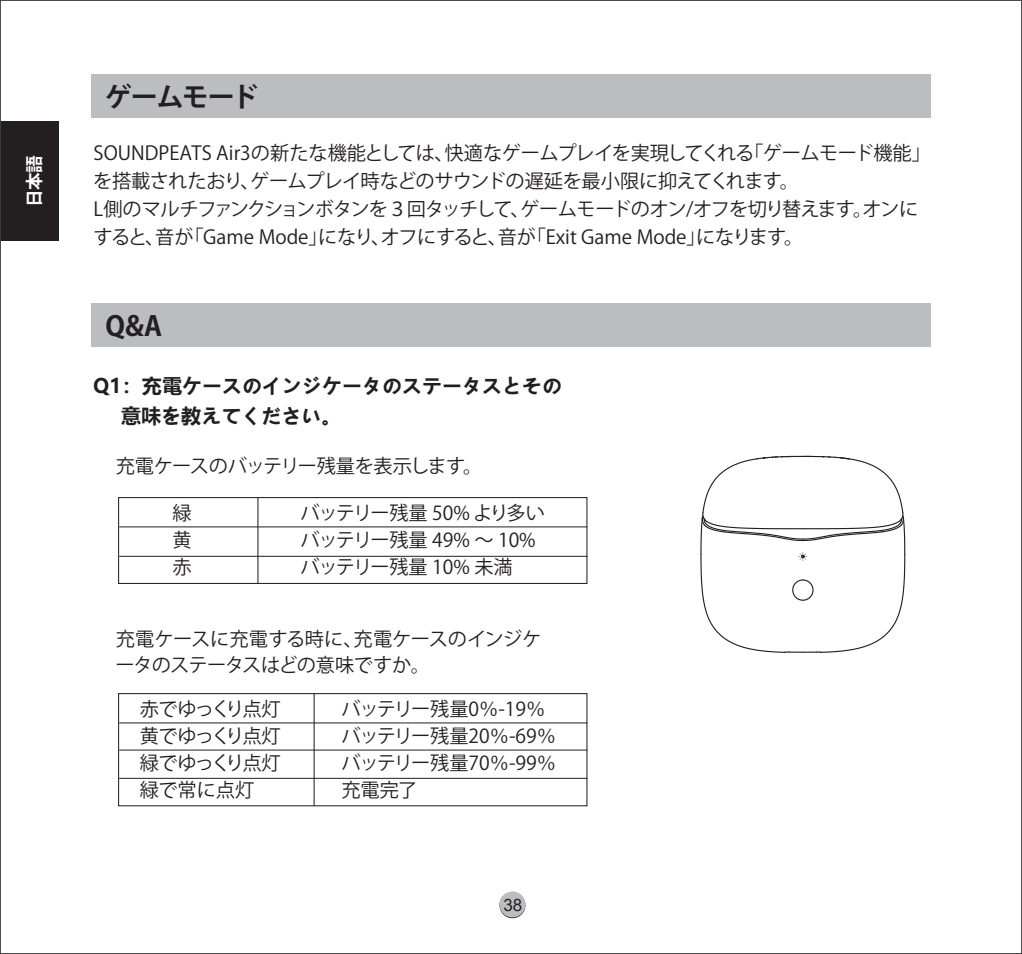
<style>
.page{position:relative;width:1022px;height:954px;background:#fff}
.page>*{position:absolute;margin:0;border:0;box-sizing:border-box;transform-origin:0 0}
.t1{font:700 27.2px "Koz Go Pr 6 N";letter-spacing:-.05em;color:#231f20}
.t2{font:700 20px/30px "Microsoft Ya Hei";color:#231f20}
.t3{font:19.2px/26.8px "Koz Go Pr 6 N";letter-spacing:-.025em;color:#231f20}
.t4{font:19.2px/26.8px "Koz Go Pr 6 N";letter-spacing:-.05em;color:#231f20}
.t5{font:700 17.6px "Koz Go Pr 6 N";color:#fff}
.t6{font:17.2px "Arial";color:#231f20}
</style>
<div class="page">
<div style="left:91px;top:303px;width:839px;height:43px;background:#bcbdc0"></div>
<div style="left:0;top:121px;width:58px;height:119px;background:#231f20"></div>
<hr style="left:119px;top:749px;width:468px;height:1px;background:#231f20">
<hr style="left:119px;top:777px;width:468px;height:1px;background:#231f20">
<hr style="left:119px;top:722px;width:468px;height:1px;background:#231f20">
<div style="left:118px;top:693px;width:469px;height:113px;border:1px solid #231f20"></div>
<hr style="left:313px;top:693px;width:2px;height:112px;background:#231f20">
<hr style="left:119px;top:555px;width:468px;height:2px;background:#231f20">
<hr style="left:119px;top:526px;width:468px;height:1px;background:#231f20">
<div style="left:118px;top:497px;width:469px;height:87px;border:1px solid #231f20"></div>
<hr style="left:257px;top:497px;width:1px;height:86px;background:#231f20">
<svg style="left:700px;top:455px;width:205px;height:198px"></svg>
<div style="left:91px;top:74px;width:839px;height:44px;background:#bcbdc0"></div>
<svg style="left:499px;top:892px;width:26px;height:26px"></svg>
<div style="left:499px;top:891px;width:26px;height:26px;background:#bcbdc0;border-radius:50%"></div>
<p class="t5" style="left:25px;top:207px;width:54px;rotate:-90deg">日本語</p>
<h1 class="t1" style="left:104px;top:82px;width:155px">ゲームモード</h1>
<p class="t3" style="left:93px;top:140px;width:838px;line-height:28px">SOUNDPEATS Air3の新たな機能としては、快適なゲームプレイを実現してくれる「ゲームモード機能」を搭載されたおり、ゲームプレイ時などのサウンドの遅延を最小限に抑えてくれます。<br>L側のマルチファンクションボタンを３回タッチして、ゲームモードのオン/オフを切り替えます。オンにすると、音が「Game Mode」になり、オフにすると、音が「Exit Game Mode」になります。</p>
<h1 class="t1" style="left:105px;top:311px;width:58px">Q&amp;A</h1>
<p class="t2" style="left:121px;top:370px;width:442px;text-indent:-28px">Q1：充電ケースのインジケータのステータスとその意味を教えてください。</p>
<p class="t3" style="left:116px;top:453px;width:368px">充電ケースのバッテリー残量を表示します。</p>
<p class="t3" style="left:172px;top:500px;width:21px;text-align:justify">緑黄赤</p>
<p class="t4" style="left:300px;top:500px;width:246px">バッテリー残量 50% より多いバッテリー残量 49% ～ 10%バッテリー残量 10% 未満</p>
<p class="t3" style="left:116px;top:625px;width:427px">充電ケースに充電する時に、充電ケースのインジケータのステータスはどの意味ですか。</p>
<p class="t3" style="left:140px;top:696px;width:142px;text-align:justify">赤でゆっくり点灯黄でゆっくり点灯緑でゆっくり点灯緑で常に点灯</p>
<p class="t3" style="left:341px;top:696px;width:216px">バッテリー残量0％-19％バッテリー残量20％-69％バッテリー残量70％-99％充電完了</p>
<p class="t6" style="left:503px;top:892px;width:20px">38</p>
</div>
